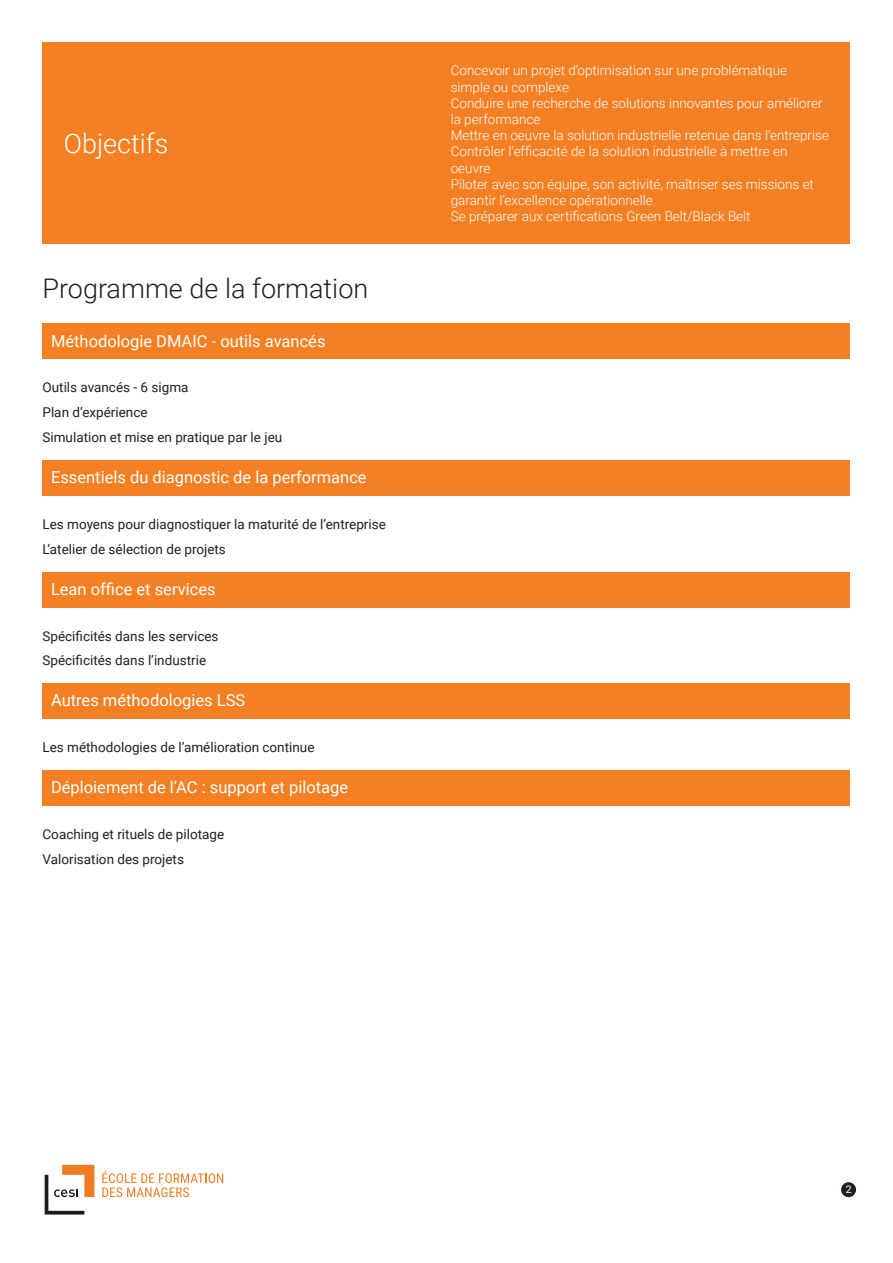
<style>
.page{position:relative;width:893px;height:1263px;background:#fff}
.page>*{position:absolute;margin:0;border:0;box-sizing:border-box;transform-origin:0 0}
.t1{font:300 27px "Roboto";color:#231f20}
.t2{font:300 27px "Roboto";color:#fff}
.t3{font:16.5px "Roboto";color:#fff}
.t4{font:300 13.5px/16.2px "Roboto";color:#fff}
.t5{font:13.5px/24.8px "Roboto";color:#231f20}
.t6{font:10.5px "Roboto";color:#fff}
</style>
<div class="page">
<div style="left:841px;top:1182px;width:15px;height:15px;background:#231f20;border-radius:50%"></div>
<svg style="left:45px;top:1165px;width:49px;height:49px"></svg>
<svg style="left:102px;top:1171px;width:121px;height:26px"></svg>
<div style="left:43px;top:43px;width:807px;height:201px;background:#f58023"></div>
<div style="left:43px;top:323px;width:807px;height:36px;background:#f58023"></div>
<div style="left:43px;top:460px;width:807px;height:36px;background:#f58023"></div>
<div style="left:43px;top:572px;width:807px;height:35px;background:#f58023"></div>
<div style="left:43px;top:683px;width:807px;height:36px;background:#f58023"></div>
<div style="left:43px;top:770px;width:807px;height:36px;background:#f58023"></div>
<h1 class="t2" style="left:64px;top:125px;width:106px">Objectifs</h1>
<h1 class="t1" style="left:43px;top:270px;width:327px">Programme de la formation</h1>
<p class="t3" style="left:51px;top:329px;width:276px">Méthodologie DMAIC - outils avancés</p>
<p class="t5" style="left:43px;top:375px;width:241px">Outils avancés - 6 sigma<br>Plan d’expérience<br>Simulation et mise en pratique par le jeu</p>
<p class="t3" style="left:51px;top:465px;width:317px">Essentiels du diagnostic de la performance</p>
<p class="t5" style="left:43px;top:511px;width:345px">Les moyens pour diagnostiquer la maturité de l’entreprise<br>L’atelier de sélection de projets</p>
<p class="t3" style="left:51px;top:577px;width:166px">Lean office et services</p>
<p class="t5" style="left:43px;top:623px;width:177px">Spécificités dans les services<br>Spécificités dans l’industrie</p>
<p class="t3" style="left:51px;top:689px;width:196px">Autres méthodologies LSS</p>
<p class="t5" style="left:43px;top:735px;width:273px">Les méthodologies de l’amélioration continue</p>
<p class="t3" style="left:51px;top:776px;width:299px">Déploiement de l’AC : support et pilotage</p>
<p class="t5" style="left:43px;top:822px;width:183px">Coaching et rituels de pilotage<br>Valorisation des projets</p>
<p class="t4" style="left:451px;top:62px;width:380px">Concevoir un projet d’optimisation sur une problématique simple ou complexe<br>Conduire une recherche de solutions innovantes pour améliorer la performance<br>Mettre en oeuvre la solution industrielle retenue dans l’entreprise Contrôler l’efficacité de la solution industrielle à mettre en oeuvre<br>Piloter avec son équipe, son activité, maîtriser ses missions et garantir l’excellence opérationnelle<br>Se préparer aux certifications Green Belt/Black Belt</p>
<p class="t6" style="left:846px;top:1182px;width:7px">2</p>
</div>
